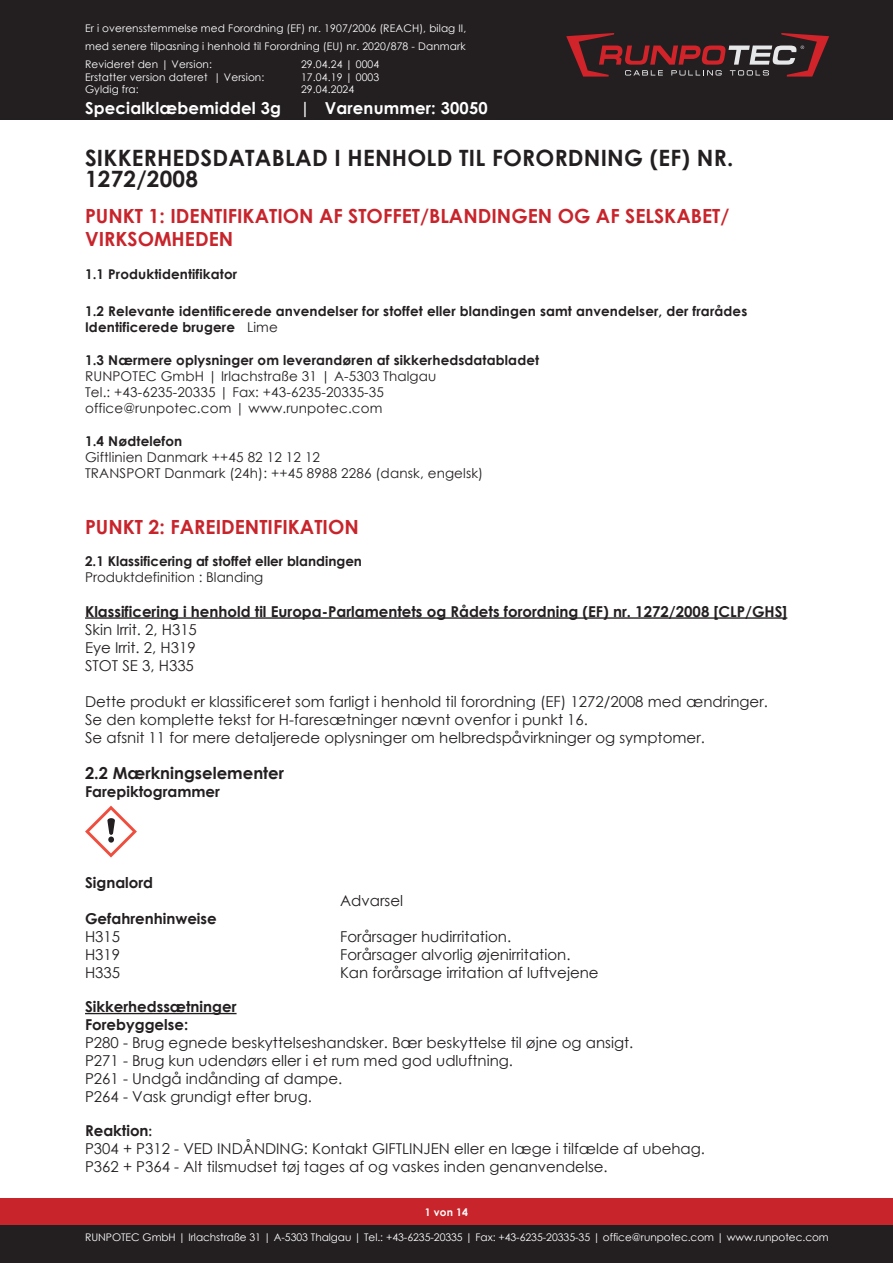
<style>
.page{position:relative;width:893px;height:1263px;background:#fff}
.page>*{position:absolute;margin:0;border:0;box-sizing:border-box;transform-origin:0 0}
.t1{font:700 22.5px/21px "Century Gothic";letter-spacing:.01em;color:#231f20}
.t2{font:700 19.5px/23.4px "Century Gothic";color:#c8242b}
.t3{font:700 16.5px "Century Gothic";letter-spacing:.01em;color:#fff}
.t4{font:700 16.5px "Century Gothic";color:#231f20}
.t5{font:15px/18px "Century Gothic";color:#231f20}
.t6{font:700 15px/18px "Century Gothic";color:#231f20}
.t7{font:700 13.5px/16.2px "Century Gothic";letter-spacing:.01em;color:#231f20}
.t8{font:13.5px/16.2px "Century Gothic";letter-spacing:.01em;color:#231f20}
.t9{font:10.5px/18px "Century Gothic";letter-spacing:.01em;color:#fff;text-align:justify}
.t10{font:700 10.5px "Century Gothic";color:#fff}
.s1{font-weight:400}
.s2{font-weight:700}
.s3{font-weight:700;font-size:13.5px}
</style>
<div class="page">
<div style="left:0;top:0;width:893px;height:119px;background:#231f20"></div>
<div style="left:0;top:1198px;width:893px;height:51px;background:#c8242b"></div>
<div style="left:0;top:1225px;width:893px;height:38px;background:#231f20"></div>
<svg style="left:566px;top:33px;width:263px;height:44px"></svg>
<hr style="left:85px;top:617px;width:702px;height:2px;background:#231f20">
<hr style="left:85px;top:1013px;width:152px;height:1px;background:#231f20">
<svg style="left:85px;top:806px;width:52px;height:51px"></svg>
<p class="t9" style="left:85px;top:19px;width:383px">Er i overensstemmelse med Forordning (EF) nr. 1907/2006 (REACH), bilag II, med senere tilpasning i henhold til Forordning (EU) nr. 2020/878 - Danmark Revideret den | Version:</p>
<p class="t9" style="left:301px;top:55px;width:80px">29.04.24 | 0004</p>
<p class="t9" style="left:85px;top:68px;width:181px">Erstatter version dateret | Version:</p>
<p class="t9" style="left:301px;top:68px;width:80px">17.04.19 | 0003</p>
<p class="t9" style="left:85px;top:80px;width:55px">Gyldig fra:</p>
<p class="t9" style="left:301px;top:80px;width:55px">29.04.2024</p>
<p class="t3" style="left:85px;top:96px;width:404px">Specialklæbemiddel 3g | Varenummer: 30050</p>
<h1 class="t1" style="left:85px;top:146px;width:650px">SIKKERHEDSDATABLAD I HENHOLD TIL FORORDNING (EF) NR.<br>1272/2008</h1>
<h2 class="t2" style="left:85px;top:203px;width:646px">PUNKT 1: IDENTIFIKATION AF STOFFET/BLANDINGEN OG AF SELSKABET/<br>VIRKSOMHEDEN</h2>
<p class="t7" style="left:85px;top:265px;width:154px">1.1 Produktidentifikator</p>
<p class="t7" style="left:85px;top:302px;width:664px">1.2 Relevante identificerede anvendelser for stoffet eller blandingen samt anvendelser, der frarådes<br>Identificerede brugere <span class="s1">Lime</span></p>
<p class="t7" style="left:85px;top:351px;width:456px">1.3 Nærmere oplysninger om leverandøren af sikkerhedsdatabladet</p>
<p class="t8" style="left:85px;top:368px;width:353px">RUNPOTEC GmbH | Irlachstraße 31 | A-5303 Thalgau<br>Tel.: +43-6235-20335 | Fax: +43-6235-20335-35 office@runpotec.com | www.runpotec.com</p>
<p class="t7" style="left:85px;top:432px;width:99px">1.4 Nødtelefon</p>
<p class="t8" style="left:85px;top:449px;width:400px">Giftlinien Danmark ++45 82 12 12 12<br>TRANSPORT Danmark (24h): ++45 8988 2286 (dansk, engelsk)</p>
<h2 class="t2" style="left:85px;top:514px;width:275px">PUNKT 2: FAREIDENTIFIKATION</h2>
<p class="t7" style="left:85px;top:553px;width:279px">2.1 Klassificering af stoffet eller blandingen</p>
<p class="t8" style="left:85px;top:569px;width:180px">Produktdefinition : Blanding</p>
<p class="t6" style="left:85px;top:601px;width:704px">Klassificering i henhold til Europa-Parlamentets og Rådets forordning (EF) nr. 1272/2008 [CLP/GHS]</p>
<p class="t5" style="left:85px;top:620px;width:113px;text-align:justify">Skin Irrit. 2, H315<br>Eye Irrit. 2, H319<br>STOT SE 3, H335</p>
<p class="t5" style="left:85px;top:692px;width:684px">Dette produkt er klassificeret som farligt i henhold til forordning (EF) 1272/2008 med ændringer.<br>Se den komplette tekst for H-faresætninger nævnt ovenfor i punkt 16.<br>Se afsnit 11 for mere detaljerede oplysninger om helbredspåvirkninger og symptomer.</p>
<p class="t4" style="left:85px;top:760px;width:200px">2.2 Mærkningselementer</p>
<p class="t6" style="left:85px;top:781px;width:137px">Farepiktogrammer</p>
<p class="t6" style="left:85px;top:873px;width:70px">Signalord</p>
<p class="t5" style="left:340px;top:891px;width:65px">Advarsel</p>
<p class="t6" style="left:85px;top:909px;width:133px">Gefahrenhinweise</p>
<p class="t5" style="left:85px;top:927px;width:37px">H315</p>
<p class="t5" style="left:340px;top:927px;width:173px">Forårsager hudirritation.</p>
<p class="t5" style="left:85px;top:945px;width:37px">H319</p>
<p class="t5" style="left:340px;top:945px;width:232px">Forårsager alvorlig øjenirritation.</p>
<p class="t5" style="left:85px;top:963px;width:37px">H335</p>
<p class="t5" style="left:340px;top:963px;width:260px">Kan forårsage irritation af luftvejene</p>
<p class="t6" style="left:85px;top:997px;width:153px">Sikkerhedssætninger<br>Forebyggelse:</p>
<p class="t5" style="left:85px;top:1033px;width:550px">P280 - Brug egnede beskyttelseshandsker. Bær beskyttelse til øjne og ansigt.<br>P271 - Brug kun udendørs eller i et rum med god udluftning.<br>P261 - Undgå indånding af dampe.<br>P264 - Vask grundigt efter brug.</p>
<p class="t5" style="left:85px;top:1122px;width:622px"><span class="s2">Reaktion</span><span class="s3">:<br></span>P304 + P312 - VED INDÅNDING: Kontakt GIFTLINJEN eller en læge i tilfælde af ubehag.<br>P362 + P364 - Alt tilsmudset tøj tages af og vaskes inden genanvendelse.</p>
<p class="t10" style="left:425px;top:1204px;width:45px">1 von 14</p>
<p class="t9" style="left:85px;top:1228px;width:745px">RUNPOTEC GmbH | Irlachstraße 31 | A-5303 Thalgau | Tel.: +43-6235-20335 | Fax: +43-6235-20335-35 | office@runpotec.com | www.runpotec.com</p>
</div>
